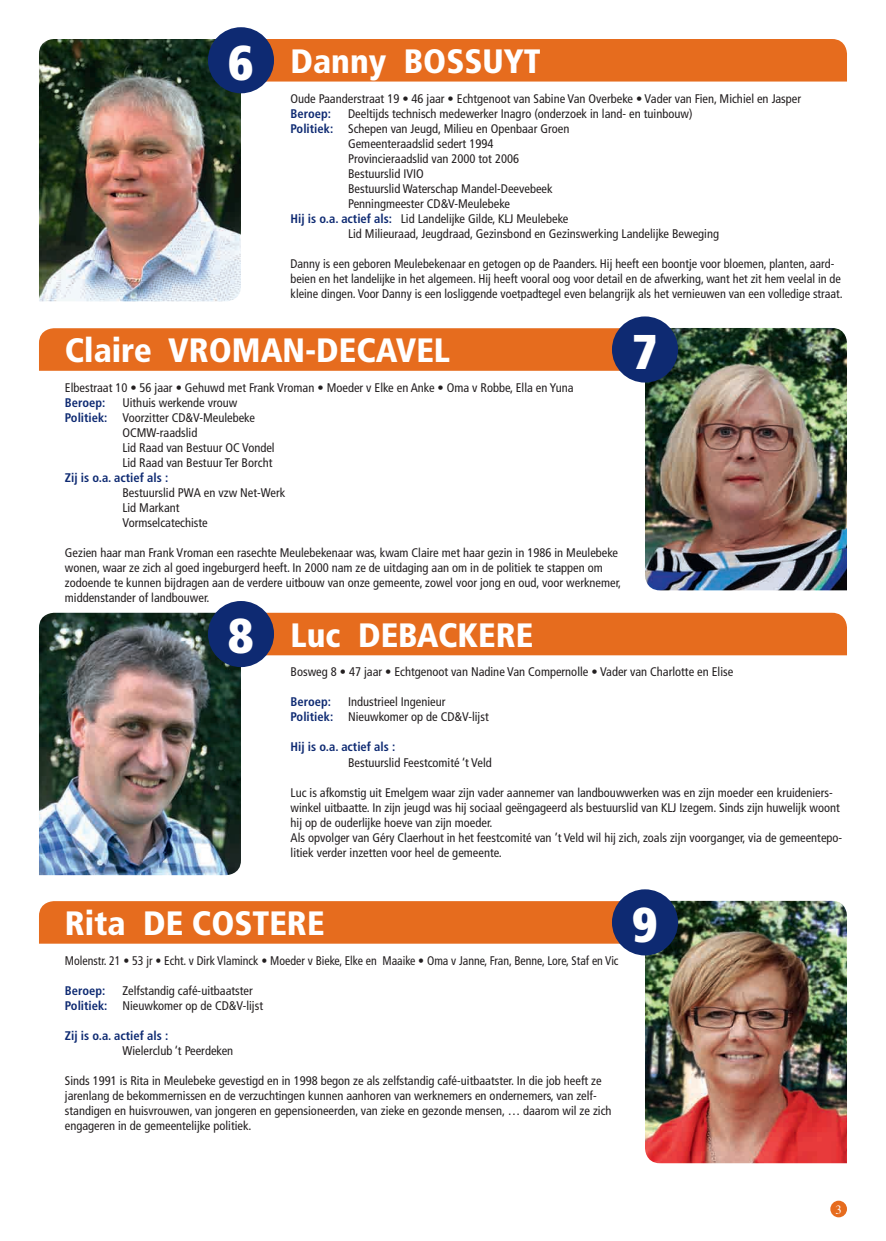
<style>
.page{position:relative;width:886px;height:1241px;background:#fff}
.page>*{position:absolute;margin:0;border:0;box-sizing:border-box;transform-origin:0 0}
.t1{font:900 condensed 48.75px "Frutiger";color:#fff}
.t2{font:900 condensed 33.75px "Frutiger";color:#fff}
.t3{font:condensed 12.5px/15px "Frutiger";color:#231f20}
.t4{font:condensed 12.5px "Frutiger";color:#231f20;scale:.95 1}
.t5{font:700 condensed 12.5px "Frutiger";color:#0e2a72}
.t6{font:12.5px "Times";color:#fff}
.s1{font-weight:700;color:#0e2a72}
</style>
<div class="page">
<div style="left:830px;top:1200px;width:17px;height:17px;background:#e66c1e;border-radius:50%"></div>
<div style="left:267px;top:39px;width:580px;height:42px;background:#e66c1e"></div>
<img style="left:39px;top:39px;width:202px;height:262px">
<div style="left:208px;top:27px;width:66px;height:66px;background:#0e2a72;border-radius:50%"></div>
<div style="left:39px;top:328px;width:581px;height:43px;background:#e66c1e"></div>
<img style="left:645px;top:328px;width:202px;height:262px">
<div style="left:612px;top:316px;width:66px;height:66px;background:#0e2a72;border-radius:50%"></div>
<div style="left:266px;top:612px;width:581px;height:43px;background:#e66c1e"></div>
<img style="left:39px;top:612px;width:202px;height:263px">
<div style="left:208px;top:601px;width:66px;height:66px;background:#0e2a72;border-radius:50%"></div>
<div style="left:39px;top:901px;width:580px;height:42px;background:#e66c1e"></div>
<img style="left:645px;top:900px;width:202px;height:262px">
<div style="left:612px;top:889px;width:66px;height:66px;background:#0e2a72;border-radius:50%"></div>
<h1 class="t1" style="left:228px;top:33px;width:27px">6</h1>
<h2 class="t2" style="left:291px;top:41px;width:252px">Danny BOSSUYT</h2>
<p class="t3" style="left:291px;top:91px;width:512px">Oude Paanderstraat 19 • 46 jaar • Echtgenoot van Sabine Van Overbeke • Vader van Fien, Michiel en Jasper</p>
<p class="t5" style="left:291px;top:106px;width:42px">Beroep:</p>
<p class="t3" style="left:348px;top:106px;width:346px">Deeltijds technisch medewerker Inagro (onderzoek in land- en tuinbouw)</p>
<p class="t3" style="left:291px;top:121px;width:280px"><span class="s1">Politiek:</span> Schepen van Jeugd, Milieu en Openbaar Groen</p>
<p class="t3" style="left:348px;top:136px;width:147px">Gemeenteraadslid sedert 1994</p>
<p class="t3" style="left:348px;top:151px;width:172px">Provincieraadslid van 2000 tot 2006</p>
<p class="t3" style="left:348px;top:166px;width:77px">Bestuurslid IVIO</p>
<p class="t3" style="left:348px;top:181px;width:206px">Bestuurslid Waterschap Mandel-Deevebeek</p>
<p class="t3" style="left:348px;top:196px;width:163px">Penningmeester CD&amp;V-Meulebeke</p>
<p class="t3" style="left:291px;top:211px;width:279px"><span class="s1">Hij is o.a. actief als:</span> Lid Landelijke Gilde, KLJ Meulebeke</p>
<p class="t3" style="left:348px;top:226px;width:372px">Lid Milieuraad, Jeugdraad, Gezinsbond en Gezinswerking Landelijke Beweging</p>
<p class="t3" style="left:291px;top:256px;width:554px">Danny is een geboren Meulebekenaar en getogen op de Paanders. Hij heeft een boontje voor bloemen, planten, aard&shy;beien en het landelijke in het algemeen. Hij heeft vooral oog voor detail en de afwerking, want het zit hem veelal in de kleine dingen. Voor Danny is een losliggende voetpadtegel even belangrijk als het vernieuwen van een volledige straat.</p>
<h2 class="t2" style="left:65px;top:330px;width:387px">Claire VROMAN-DECAVEL</h2>
<p class="t3" style="left:65px;top:380px;width:510px">Elbestraat 10 • 56 jaar • Gehuwd met Frank Vroman • Moeder v Elke en Anke • Oma v Robbe, Ella en Yuna</p>
<p class="t5" style="left:65px;top:395px;width:42px">Beroep:</p>
<p class="t3" style="left:122px;top:395px;width:116px">Uithuis werkende vrouw</p>
<p class="t3" style="left:65px;top:410px;width:191px"><span class="s1">Politiek:</span> Voorzitter CD&amp;V-Meulebeke</p>
<p class="t3" style="left:122px;top:425px;width:76px">OCMW-raadslid</p>
<p class="t3" style="left:122px;top:440px;width:154px">Lid Raad van Bestuur OC Vondel</p>
<p class="t3" style="left:122px;top:455px;width:151px">Lid Raad van Bestuur Ter Borcht</p>
<p class="t5" style="left:65px;top:470px;width:105px">Zij is o.a. actief als :</p>
<p class="t3" style="left:122px;top:485px;width:164px">Bestuurslid PWA en vzw Net-Werk<br>Lid Markant<br>Vormselcatechiste</p>
<p class="t3" style="left:65px;top:545px;width:558px">Gezien haar man Frank Vroman een rasechte Meulebekenaar was, kwam Claire met haar gezin in 1986 in Meulebeke wonen, waar ze zich al goed ingeburgerd heeft. In 2000 nam ze de uitdaging aan om in de politiek te stappen om zodoende te kunnen bijdragen aan de verdere uitbouw van onze gemeente, zowel voor jong en oud, voor werknemer, middenstander of landbouwer.</p>
<h1 class="t1" style="left:228px;top:606px;width:27px">8</h1>
<h2 class="t2" style="left:291px;top:614px;width:244px">Luc DEBACKERE</h2>
<h1 class="t1" style="left:632px;top:322px;width:27px">7</h1>
<p class="t3" style="left:291px;top:664px;width:444px">Bosweg 8 • 47 jaar • Echtgenoot van Nadine Van Compernolle • Vader van Charlotte en Elise</p>
<p class="t5" style="left:291px;top:694px;width:42px">Beroep:</p>
<p class="t3" style="left:291px;top:694px;width:200px;text-indent:58px">Industrieel Ingenieur<br><span class="s1">Politiek:</span> Nieuwkomer op de CD&amp;V-lijst</p>
<p class="t5" style="left:291px;top:739px;width:106px">Hij is o.a. actief als :</p>
<p class="t3" style="left:348px;top:754px;width:145px">Bestuurslid Feestcomité ‘t Veld</p>
<p class="t3" style="left:291px;top:784px;width:553px">Luc is afkomstig uit Emelgem waar zijn vader aannemer van landbouwwerken was en zijn moeder een kruideniers&shy;winkel uitbaatte. In zijn jeugd was hij sociaal geëngageerd als bestuurslid van KLJ Izegem. Sinds zijn huwelijk woont hij op de ouderlijke hoeve van zijn moeder.<br>Als opvolger van Géry Claerhout in het feestcomité van ’t Veld wil hij zich, zoals zijn voorganger, via de gemeentepo&shy;litiek verder inzetten voor heel de gemeente.</p>
<h2 class="t2" style="left:65px;top:902px;width:261px">Rita DE COSTERE</h2>
<p class="t4" style="left:65px;top:953px;width:584px">Molenstr. 21 • 53 jr • Echt. v Dirk Vlaminck • Moeder v Bieke, Elke en Maaike • Oma v Janne, Fran, Benne, Lore, Staf en Vic</p>
<p class="t5" style="left:65px;top:982px;width:42px">Beroep:</p>
<p class="t3" style="left:65px;top:982px;width:200px;text-indent:58px">Zelfstandig café-uitbaatster<br><span class="s1">Politiek:</span> Nieuwkomer op de CD&amp;V-lijst</p>
<p class="t5" style="left:65px;top:1027px;width:105px">Zij is o.a. actief als :</p>
<p class="t3" style="left:122px;top:1042px;width:112px">Wielerclub ‘t Peerdeken</p>
<p class="t3" style="left:65px;top:1072px;width:548px">Sinds 1991 is Rita in Meulebeke gevestigd en in 1998 begon ze als zelfstandig café-uitbaatster. In die job heeft ze jarenlang de bekommernissen en de verzuchtingen kunnen aanhoren van werknemers en ondernemers, van zelf&shy;standigen en huisvrouwen, van jongeren en gepensioneerden, van zieke en gezonde mensen, … daarom wil ze zich engageren in de gemeentelijke politiek.</p>
<h1 class="t1" style="left:632px;top:894px;width:27px">9</h1>
<p class="t6" style="left:835px;top:1197px;width:8px">3</p>
</div>
